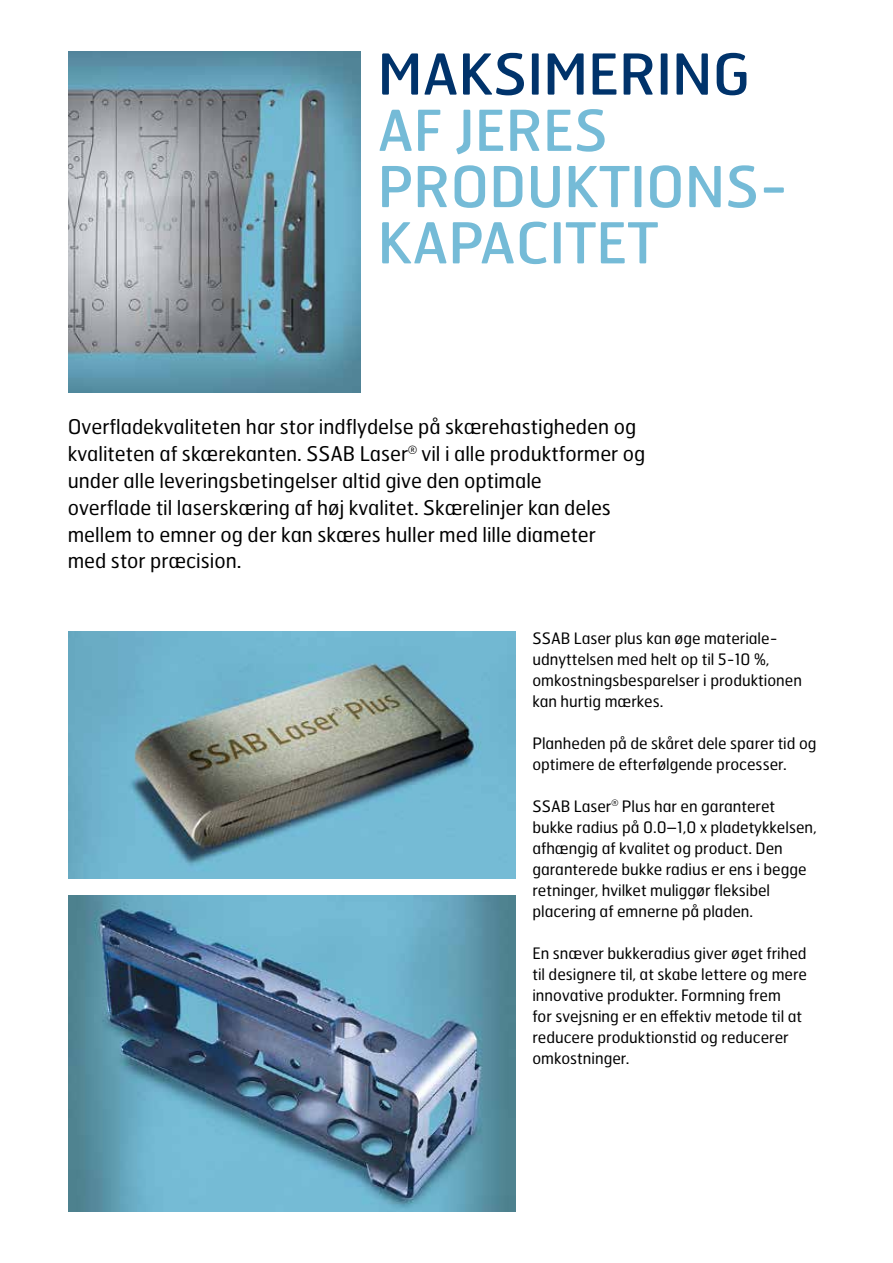
<style>
.page{position:relative;width:893px;height:1263px;background:#fff}
.page>*{position:absolute;margin:0;border:0;box-sizing:border-box;transform-origin:0 0}
.t1{font:56.25px/56.2px "Hermes FB";color:#75bbd7}
.t2{font:56.25px "Hermes FB";color:#00336b}
.t3{font:20.25px/27px "Hermes FB";color:#000}
.t4{font:15.75px/21px "Hermes FB";color:#000}
</style>
<div class="page">
<img style="left:68px;top:631px;width:447px;height:247px">
<img style="left:68px;top:895px;width:447px;height:317px">
<img style="left:68px;top:51px;width:293px;height:341px">
<h1 class="t2" style="left:378px;top:38px;width:374px">MAKSIMERING</h1>
<h1 class="t1" style="left:378px;top:101px;width:412px">AF JERES<br>PRODUKTIONS-<br>KAPACITET</h1>
<p class="t3" style="left:68px;top:412px;width:579px">Overfladekvaliteten har stor indflydelse på skærehastigheden og kvaliteten af skærekanten. SSAB Laser<sup>®</sup> vil i alle produktformer og under alle leveringsbetingelser altid give den optimale<br>overflade til laserskæring af høj kvalitet. Skærelinjer kan deles mellem to emner og der kan skæres huller med lille diameter<br>med stor præcision.</p>
<p class="t4" style="left:532px;top:627px;width:271px">SSAB Laser plus kan øge materiale&shy;udnyttelsen med helt op til 5-10 %, omkostningsbesparelser i produktionen kan hurtig mærkes.</p>
<p class="t4" style="left:532px;top:732px;width:286px">Planheden på de skåret dele sparer tid og optimere de efterfølgende processer.</p>
<p class="t4" style="left:532px;top:795px;width:286px">SSAB Laser<sup>®</sup> Plus har en garanteret bukke radius på 0.0–1,0 x pladetykkelsen, afhængig af kvalitet og product. Den garanterede bukke radius er ens i begge retninger, hvilket muliggør fleksibel placering af emnerne på pladen.</p>
<p class="t4" style="left:532px;top:942px;width:276px">En snæver bukkeradius giver øget frihed til designere til, at skabe lettere og mere innovative produkter. Formning frem<br>for svejsning er en effektiv metode til at reducere produktionstid og reducerer omkostninger.</p>
</div>
